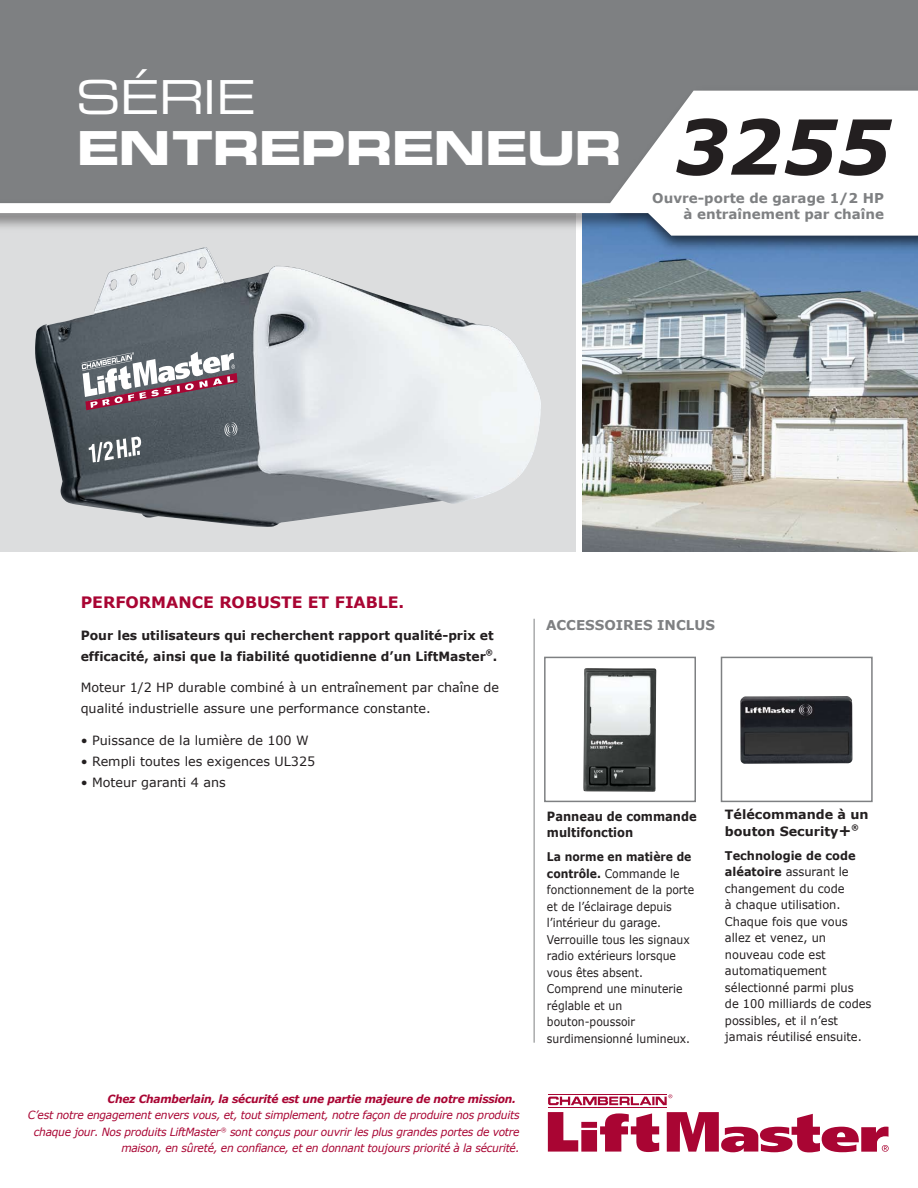
<style>
.page{position:relative;width:918px;height:1188px;background:#fff}
.page>*{position:absolute;margin:0;border:0;box-sizing:border-box;transform-origin:0 0}
.t1{font:italic 700 75.9px "Verdana";color:#231f20}
.t2{font:46.95px "Eurostile Bold Extended Two";letter-spacing:-.03em;color:#fff}
.t3{font:46.95px "Eurostile Extended Two";letter-spacing:-.02em;color:#fff}
.t4{font:700 15.75px "Verdana";color:#a90533}
.t5{font:700 13.5px/16.2px "Verdana";color:#7e8082;text-align:right}
.t6{font:12.75px/21px "Verdana";color:#231f20}
.t7{font:700 12.75px/21px "Verdana";color:#231f20}
.t8{font:700 12.75px/16.5px "Verdana";color:#231f20;scale:.9 1}
.t9{font:12px/16.5px "Verdana";color:#231f20;scale:.9 1}
.t10{font:12px/16.5px "Verdana";color:#231f20;scale:.95 1}
.t11{font:italic 11.25px/16.5px "Verdana";letter-spacing:-.025em;color:#a90533;text-align:right;scale:.95 1}
.t12{font:italic 700 11.25px "Verdana";letter-spacing:-.025em;color:#a90533;scale:.95 1}
.t13{font:700 7.5px "Verdana";color:#231f20}
.s1{font-weight:700}
.s2{font-size:15px}
</style>
<div class="page">
<div style="left:0;top:0;width:918px;height:213px;background:#7e8082"></div>
<div style="left:0;top:210px;width:576px;height:342px;background:#dcddde"></div>
<img style="left:582px;top:257px;width:336px;height:294px">
<div style="left:544px;top:657px;width:152px;height:145px;border:2px solid #7e8082"></div>
<div style="left:721px;top:657px;width:152px;height:145px;border:2px solid #7e8082"></div>
<img style="left:740px;top:696px;width:113px;height:68px">
<img style="left:35px;top:257px;width:506px;height:270px">
<img style="left:583px;top:668px;width:74px;height:124px">
<svg style="left:81px;top:352px;width:157px;height:58px;background:#90838c"></svg>
<svg style="left:89px;top:436px;width:52px;height:26px"></svg>
<svg style="left:224px;top:422px;width:14px;height:15px"></svg>
<hr style="left:548px;top:1107px;width:119px;height:1px;background:#a90533">
<svg style="left:548px;top:1094px;width:124px;height:11px"></svg>
<svg style="left:548px;top:1112px;width:111px;height:40px"></svg>
<svg style="left:667px;top:1112px;width:222px;height:40px"></svg>
<hr style="left:534px;top:619px;width:1px;height:424px;background:#7e8082">
<img style="left:167px;top:90px;width:751px;height:167px">
<svg style="left:0;top:210px;width:918px;height:26px"></svg>
<svg style="left:0;top:91px;width:918px;height:119px"></svg>
<h2 class="t3" style="left:76px;top:65px;width:181px">SÉRIE</h2>
<h2 class="t2" style="left:77px;top:115px;width:547px">ENTREPRENEUR</h2>
<h1 class="t1" style="left:675px;top:99px;width:217px">3255</h1>
<p class="t5" style="left:652px;top:189px;width:233px">Ouvre-porte de garage 1/2 HP à entraînement par chaîne</p>
<h3 class="t4" style="left:81px;top:593px;width:325px">PERFORMANCE ROBUSTE ET FIABLE.</h3>
<p class="t7" style="left:81px;top:624px;width:415px">Pour les utilisateurs qui recherchent rapport qualité-prix et efficacité, ainsi que la fiabilité quotidienne d’un LiftMaster</p>
<p class="t13" style="left:486px;top:647px;width:9px">®</p>
<p class="t7" style="left:493px;top:645px;width:6px">.</p>
<p class="t6" style="left:81px;top:677px;width:420px">Moteur 1/2 HP durable combiné à un entraînement par chaîne de qualité industrielle assure une performance constante.</p>
<p class="t6" style="left:81px;top:729px;width:230px">• Puissance de la lumière de 100 W</p>
<p class="t6" style="left:81px;top:750px;width:236px">• Rempli toutes les exigences UL325</p>
<p class="t6" style="left:81px;top:771px;width:147px">• Moteur garanti 4 ans</p>
<p class="t12" style="left:108px;top:1091px;width:431px">Chez Chamberlain, la sécurité est une partie majeure de notre mission.</p>
<p class="t11" style="left:28px;top:1106px;width:519px">C’est notre engagement envers vous, et, tout simplement, notre façon de produire nos produits chaque jour. Nos produits LiftMaster<sup>®</sup> sont conçus pour ouvrir les plus grandes portes de votre maison, en sûreté, en confiance, et en donnant toujours priorité à la sécurité.</p>
<p class="t5" style="left:546px;top:616px;width:170px">ACCESSOIRES INCLUS</p>
<p class="t8" style="left:547px;top:807px;width:168px">Panneau de commande multifonction</p>
<p class="t9" style="left:547px;top:848px;width:165px"><span class="s1">La norme en matière de contrôle.</span> Commande le fonctionnement de la porte et de l’éclairage depuis l’intérieur du garage.<br>Verrouille tous les signaux radio extérieurs lorsque vous êtes absent.<br>Comprend une minuterie réglable et un bouton-poussoir surdimensionné lumineux.</p>
<p class="t7" style="left:725px;top:806px;width:145px;line-height:16.5px">Télécommande à un bouton Security<span class="s2">+</span><sup>®</sup></p>
<p class="t10" style="left:725px;top:847px;width:156px"><span class="s1">Technologie de code aléatoire</span> assurant le changement du code<br>à chaque utilisation.<br>Chaque fois que vous allez et venez, un nouveau code est automatiquement sélectionné parmi plus<br>de 100 milliards de codes possibles, et il n’est jamais réutilisé ensuite.</p>
</div>
